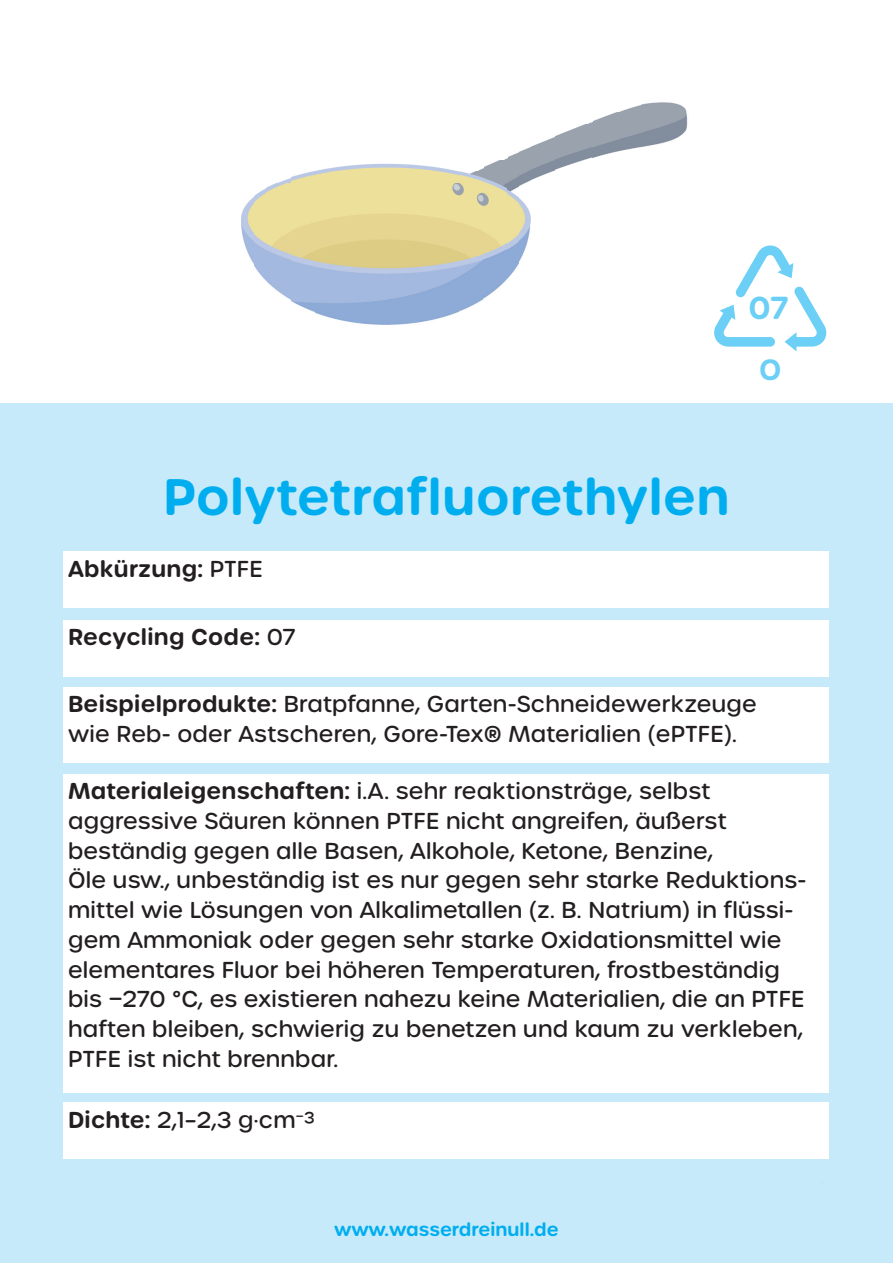
<style>
.page{position:relative;width:893px;height:1263px;background:#fff}
.page>*{position:absolute;margin:0;border:0;box-sizing:border-box;transform-origin:0 0}
.t1{font:600 49.5px "Urbane Rounded";letter-spacing:.01em;color:#00aeef}
.t2{font:600 30.75px "Urbane Rounded";color:#6bcff6}
.t3{font:600 28.5px "Urbane Rounded";color:#6bcff6}
.t4{font:500 22.35px/29.7px "Urbane Rounded";letter-spacing:.01em;color:#231f20}
.t5{font:600 22.35px "Urbane Rounded";letter-spacing:.01em;color:#231f20}
.t6{font:600 18px "Urbane Rounded";color:#00aeef}
.s1{font-weight:500}
.s2{font-weight:600}
</style>
<div class="page">
<div style="left:0;top:403px;width:893px;height:860px;background:#c6eafa"></div>
<div style="left:64px;top:551px;width:765px;height:57px;background:#fff"></div>
<div style="left:64px;top:620px;width:765px;height:56px;background:#fff"></div>
<div style="left:64px;top:687px;width:765px;height:76px;background:#fff"></div>
<div style="left:64px;top:1102px;width:765px;height:57px;background:#fff"></div>
<div style="left:64px;top:774px;width:765px;height:318px;background:#fff"></div>
<svg style="left:714px;top:245px;width:113px;height:106px"></svg>
<img style="left:314px;top:164px;width:145px;height:160px">
<img style="left:290px;top:171px;width:24px;height:141px">
<img style="left:459px;top:171px;width:24px;height:141px">
<img style="left:266px;top:183px;width:24px;height:117px">
<img style="left:483px;top:159px;width:24px;height:140px">
<img style="left:254px;top:188px;width:12px;height:93px">
<img style="left:507px;top:152px;width:12px;height:127px">
<img style="left:241px;top:197px;width:13px;height:67px">
<img style="left:519px;top:146px;width:13px;height:116px">
<svg style="left:278px;top:178px;width:12px;height:5px"></svg>
<img style="left:532px;top:136px;width:24px;height:44px">
<img style="left:556px;top:124px;width:36px;height:46px">
<img style="left:592px;top:112px;width:49px;height:47px">
<img style="left:640px;top:102px;width:48px;height:45px">
<img style="left:619px;top:102px;width:22px;height:10px">
<h2 class="t2" style="left:749px;top:287px;width:41px">07</h2>
<p class="t3" style="left:759px;top:351px;width:24px">O</p>
<h1 class="t1" style="left:163px;top:464px;width:568px">Polytetrafluorethylen</h1>
<p class="t5" style="left:68px;top:554px;width:196px">Abkürzung: <span class="s1">PTFE</span></p>
<p class="t5" style="left:68px;top:622px;width:229px">Recycling Code: <span class="s1">07</span></p>
<p class="t4" style="left:68px;top:689px;width:690px"><span class="s2">Beispielprodukte:</span> Bratpfanne, Garten-Schneidewerkzeuge wie Reb- oder Astscheren, Gore-Tex® Materialien (ePTFE).</p>
<p class="t4" style="left:68px;top:776px;width:740px"><span class="s2">Materialeigenschaften:</span> i.A. sehr reaktionsträge, selbst aggressive Säuren können PTFE nicht angreifen, äußerst beständig gegen alle Basen, Alkohole, Ketone, Benzine,<br>Öle usw., unbeständig ist es nur gegen sehr starke Reduktions&shy;mittel wie Lösungen von Alkalimetallen (z. B. Natrium) in flüssi&shy;gem Ammoniak oder gegen sehr starke Oxidationsmittel wie elementares Fluor bei höheren Temperaturen, frostbeständig bis −270 °C, es existieren nahezu keine Materialien, die an PTFE haften bleiben, schwierig zu benetzen und kaum zu verkleben, PTFE ist nicht brennbar.</p>
<p class="t4" style="left:68px;top:1105px;width:249px"><span class="s2">Dichte:</span> 2,1–2,3 g·cm<sup>−</sup>³</p>
<p class="t6" style="left:334px;top:1217px;width:226px">www.wasserdreinull.de</p>
</div>
